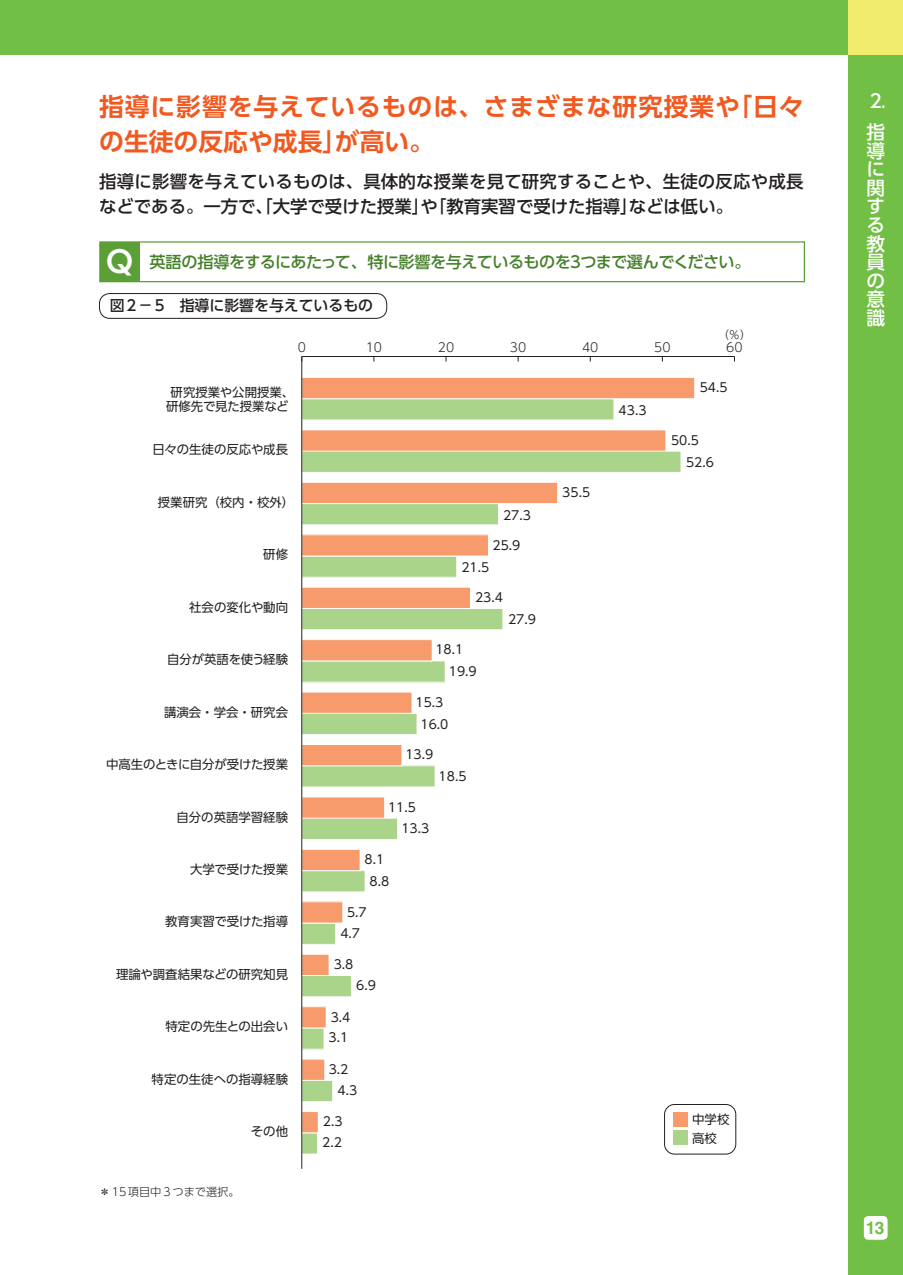
<style>
.page{position:relative;width:903px;height:1275px;background:#fff}
.page>*{position:absolute;margin:0;border:0;box-sizing:border-box;transform-origin:0 0}
.t1{font:700 29.75px "UD Shin Go Pro De";color:#fff}
.Q_タイトル20Q{font:700 24.85px/34.6px "UD Shin Go Pro De";letter-spacing:.035em;color:#f15921}
.t2{font:500 18.55px/18.6px "UD Shin Go Pro";color:#fff}
.Q_本文M14Q{font:500 17.32px/24.8px "UD Shin Go Pro";letter-spacing:.015em;color:#231f20}
.t3{font:700 17.32px "Helvetica LT Std";color:#71bf44}
.Q_質問M13Q{font:500 16.1px "UD Shin Go Pro";letter-spacing:-.035em;color:#45802a}
.Q_図タイトルM12Q{font:500 14.88px "UD Shin Go Pro";color:#231f20}
.t4{font:12.42px/21.3px "UD Shin Go Pro";color:#231f20}
.t5{font:300 12.42px "UD Shin Go Pro";color:#231f20}
.gaiyo_honbun{font:300 11.2px "UD Shin Go Pro";color:#231f20}
</style>
<div class="page">
<div style="left:848px;top:0;width:55px;height:1275px;background:#71bf44"></div>
<div style="left:863px;top:1215px;width:25px;height:25px;background:#fff;border-radius:5px"></div>
<div style="left:863px;top:1215px;width:25px;height:26px;border:1px solid #71bf44;border-radius:5px"></div>
<div style="left:0;top:0;width:903px;height:55px;background:#71bf44"></div>
<div style="left:848px;top:0;width:55px;height:55px;background:#f0ed6e"></div>
<div style="left:99px;top:293px;width:288px;height:26px;border:1px solid #231f20;border-radius:10px"></div>
<div style="left:302px;top:399px;width:312px;height:21px;background:#aad489"></div>
<div style="left:301px;top:398px;width:313px;height:22px;border:1px solid #fff"></div>
<div style="left:302px;top:451px;width:379px;height:21px;background:#aad489"></div>
<div style="left:301px;top:451px;width:380px;height:22px;border:1px solid #fff"></div>
<div style="left:302px;top:504px;width:196px;height:21px;background:#aad489"></div>
<div style="left:301px;top:503px;width:198px;height:22px;border:1px solid #fff"></div>
<div style="left:302px;top:556px;width:155px;height:21px;background:#aad489"></div>
<div style="left:301px;top:556px;width:156px;height:22px;border:1px solid #fff"></div>
<div style="left:302px;top:608px;width:201px;height:22px;background:#aad489"></div>
<div style="left:301px;top:608px;width:202px;height:22px;border:1px solid #fff"></div>
<div style="left:302px;top:661px;width:143px;height:21px;background:#aad489"></div>
<div style="left:301px;top:660px;width:145px;height:23px;border:1px solid #fff"></div>
<div style="left:302px;top:713px;width:115px;height:22px;background:#aad489"></div>
<div style="left:301px;top:713px;width:116px;height:22px;border:1px solid #fff"></div>
<div style="left:302px;top:766px;width:133px;height:21px;background:#aad489"></div>
<div style="left:302px;top:818px;width:96px;height:21px;background:#aad489"></div>
<div style="left:301px;top:818px;width:97px;height:22px;border:1px solid #fff"></div>
<div style="left:302px;top:871px;width:63px;height:21px;background:#aad489"></div>
<div style="left:301px;top:870px;width:65px;height:22px;border:1px solid #fff"></div>
<div style="left:302px;top:923px;width:34px;height:21px;background:#aad489"></div>
<div style="left:301px;top:923px;width:35px;height:22px;border:1px solid #fff"></div>
<div style="left:302px;top:975px;width:49px;height:22px;background:#aad489"></div>
<div style="left:301px;top:975px;width:51px;height:22px;border:1px solid #fff"></div>
<div style="left:302px;top:1028px;width:22px;height:21px;background:#aad489"></div>
<div style="left:301px;top:1027px;width:23px;height:23px;border:1px solid #fff"></div>
<div style="left:302px;top:1080px;width:31px;height:22px;background:#aad489"></div>
<div style="left:301px;top:1080px;width:32px;height:22px;border:1px solid #fff"></div>
<div style="left:302px;top:1133px;width:16px;height:21px;background:#aad489"></div>
<div style="left:301px;top:1132px;width:17px;height:22px;border:1px solid #fff"></div>
<div style="left:302px;top:377px;width:393px;height:22px;background:#f79a6c"></div>
<div style="left:301px;top:377px;width:394px;height:22px;border:1px solid #fff"></div>
<div style="left:302px;top:430px;width:364px;height:21px;background:#f79a6c"></div>
<div style="left:301px;top:429px;width:365px;height:23px;border:1px solid #fff"></div>
<div style="left:302px;top:482px;width:256px;height:22px;background:#f79a6c"></div>
<div style="left:301px;top:482px;width:257px;height:22px;border:1px solid #fff"></div>
<div style="left:302px;top:535px;width:186px;height:21px;background:#f79a6c"></div>
<div style="left:301px;top:534px;width:188px;height:22px;border:1px solid #fff"></div>
<div style="left:302px;top:587px;width:168px;height:21px;background:#f79a6c"></div>
<div style="left:301px;top:587px;width:170px;height:22px;border:1px solid #fff"></div>
<div style="left:302px;top:640px;width:130px;height:21px;background:#f79a6c"></div>
<div style="left:301px;top:639px;width:132px;height:22px;border:1px solid #fff"></div>
<div style="left:302px;top:692px;width:110px;height:21px;background:#f79a6c"></div>
<div style="left:301px;top:692px;width:111px;height:22px;border:1px solid #fff"></div>
<div style="left:302px;top:744px;width:100px;height:22px;background:#f79a6c"></div>
<div style="left:301px;top:744px;width:101px;height:22px;border:1px solid #fff"></div>
<div style="left:302px;top:797px;width:83px;height:21px;background:#f79a6c"></div>
<div style="left:301px;top:796px;width:84px;height:23px;border:1px solid #fff"></div>
<div style="left:302px;top:849px;width:58px;height:22px;background:#f79a6c"></div>
<div style="left:301px;top:849px;width:59px;height:22px;border:1px solid #fff"></div>
<div style="left:302px;top:902px;width:41px;height:21px;background:#f79a6c"></div>
<div style="left:301px;top:901px;width:42px;height:22px;border:1px solid #fff"></div>
<div style="left:302px;top:954px;width:27px;height:21px;background:#f79a6c"></div>
<div style="left:301px;top:954px;width:28px;height:22px;border:1px solid #fff"></div>
<div style="left:302px;top:1007px;width:24px;height:21px;background:#f79a6c"></div>
<div style="left:301px;top:1006px;width:26px;height:22px;border:1px solid #fff"></div>
<div style="left:302px;top:1059px;width:23px;height:21px;background:#f79a6c"></div>
<div style="left:301px;top:1059px;width:24px;height:22px;border:1px solid #fff"></div>
<div style="left:302px;top:1111px;width:16px;height:22px;background:#f79a6c"></div>
<div style="left:301px;top:1111px;width:18px;height:22px;border:1px solid #fff"></div>
<div style="left:664px;top:1104px;width:72px;height:50px;border:1px solid #231f20;border-radius:10px"></div>
<div style="left:673px;top:1112px;width:14px;height:15px;background:#f79a6c"></div>
<div style="left:673px;top:1130px;width:14px;height:15px;background:#aad489"></div>
<hr style="left:301px;top:356px;width:1px;height:813px;background:#231f20">
<hr style="left:302px;top:356px;width:432px;height:1px;background:#231f20">
<div style="left:100px;top:242px;width:40px;height:40px;background:#5b9f37"></div>
<div style="left:99px;top:241px;width:706px;height:41px;border:1px solid #5b9f37"></div>
<p class="Q_タイトル20Q" style="left:99px;top:89px;width:706px">指導に影響を与えているものは、さまざまな研究授業や「日々の生徒の反応や成長」が高い。</p>
<p class="Q_本文M14Q" style="left:99px;top:169px;width:706px">指導に影響を与えているものは、具体的な授業を見て研究することや、生徒の反応や成長などである。一方で、「大学で受けた授業」や「教育実習で受けた指導」などは低い。</p>
<p class="t1" style="left:106px;top:238px;width:28px">Q</p>
<p class="Q_質問M13Q" style="left:149px;top:249px;width:603px">英語の指導をするにあたって、特に影響を与えているものを３つまで選んでください。</p>
<p class="Q_図タイトルM12Q" style="left:110px;top:293px;width:265px">図2−5　指導に影響を与えているもの</p>
<p class="gaiyo_honbun" style="left:718px;top:326px;width:35px">（％）</p>
<p class="t5" style="left:298px;top:337px;width:10px">0</p>
<p class="t5" style="left:366px;top:337px;width:18px">10</p>
<p class="t5" style="left:438px;top:337px;width:18px">20</p>
<p class="t5" style="left:510px;top:337px;width:18px">30</p>
<p class="t5" style="left:582px;top:337px;width:18px">40</p>
<p class="t5" style="left:654px;top:337px;width:18px">50</p>
<p class="t5" style="left:726px;top:337px;width:18px">60</p>
<p class="t4" style="left:166px;top:385px;width:130px;line-height:14px;text-align:center">研究授業や公開授業、研修先で見た授業など</p>
<p class="t4" style="left:152px;top:439px;width:137px">日々の生徒の反応や成長</p>
<p class="t4" style="left:158px;top:491px;width:138px">授業研究（校内・校外）</p>
<p class="t4" style="left:263px;top:544px;width:26px">研修</p>
<p class="t4" style="left:189px;top:596px;width:100px">社会の変化や動向</p>
<p class="t4" style="left:167px;top:648px;width:122px">自分が英語を使う経験</p>
<p class="t4" style="left:164px;top:701px;width:126px">講演会・学会・研究会</p>
<p class="t4" style="left:106px;top:753px;width:184px">中高生のときに自分が受けた授業</p>
<p class="t4" style="left:177px;top:806px;width:113px">自分の英語学習経験</p>
<p class="t4" style="left:190px;top:858px;width:100px">大学で受けた授業</p>
<p class="t4" style="left:165px;top:911px;width:124px">教育実習で受けた指導</p>
<p class="t4" style="left:116px;top:963px;width:174px">理論や調査結果などの研究知見</p>
<p class="t4" style="left:165px;top:1015px;width:124px">特定の先生との出会い</p>
<p class="t4" style="left:152px;top:1068px;width:138px">特定の生徒への指導経験</p>
<p class="t4" style="left:251px;top:1120px;width:39px">その他</p>
<p class="t4" style="left:503px;top:504px;width:29px">27.3</p>
<p class="t4" style="left:493px;top:534px;width:29px">25.9</p>
<p class="t4" style="left:461px;top:556px;width:29px">21.5</p>
<p class="t4" style="left:475px;top:586px;width:29px">23.4</p>
<p class="t4" style="left:449px;top:638px;width:29px;line-height:22.1px;text-indent:-13px">18.1<br>19.9</p>
<p class="t4" style="left:416px;top:691px;width:34px;line-height:21.9px;text-align:center">15.3<br>16.0</p>
<p class="t4" style="left:405px;top:743px;width:29px">13.9</p>
<p class="t4" style="left:439px;top:765px;width:29px">18.5</p>
<p class="t4" style="left:401px;top:796px;width:29px;text-indent:-13px">11.5<br>13.3</p>
<p class="t4" style="left:365px;top:848px;width:26px;text-align:center">8.1<br>8.8</p>
<p class="t4" style="left:340px;top:901px;width:28px;text-align:center">5.7<br>4.7</p>
<p class="t4" style="left:334px;top:953px;width:21px">3.8</p>
<p class="t4" style="left:356px;top:974px;width:21px">6.9</p>
<p class="t4" style="left:329px;top:1006px;width:23px">3.4<br>3.1</p>
<p class="t4" style="left:337px;top:1058px;width:21px;line-height:20.8px;text-indent:-9px">3.2<br>4.3</p>
<p class="t4" style="left:322px;top:1111px;width:22px;line-height:20.7px">2.3<br>2.2</p>
<p class="t4" style="left:508px;top:608px;width:29px">27.9</p>
<p class="t4" style="left:562px;top:481px;width:29px">35.5</p>
<p class="t4" style="left:619px;top:399px;width:29px">43.3</p>
<p class="t4" style="left:700px;top:376px;width:29px">54.5</p>
<p class="t4" style="left:686px;top:428px;width:29px;line-height:22.6px;text-indent:-15px">50.5<br>52.6</p>
<p class="t4" style="left:692px;top:1110px;width:39px;line-height:18.6px">中学校高校</p>
<p class="gaiyo_honbun" style="left:99px;top:1182px;width:142px">＊15項目中３つまで選択。</p>
<p class="t2" style="left:866px;top:85px;width:20px;line-height:31px">⒉指</p>
<p class="t2" style="left:866px;top:141px;width:20px;text-align:justify">導に関する教員の意識</p>
<h3 class="t3" style="left:866px;top:1217px;width:20px">13</h3>
</div>
